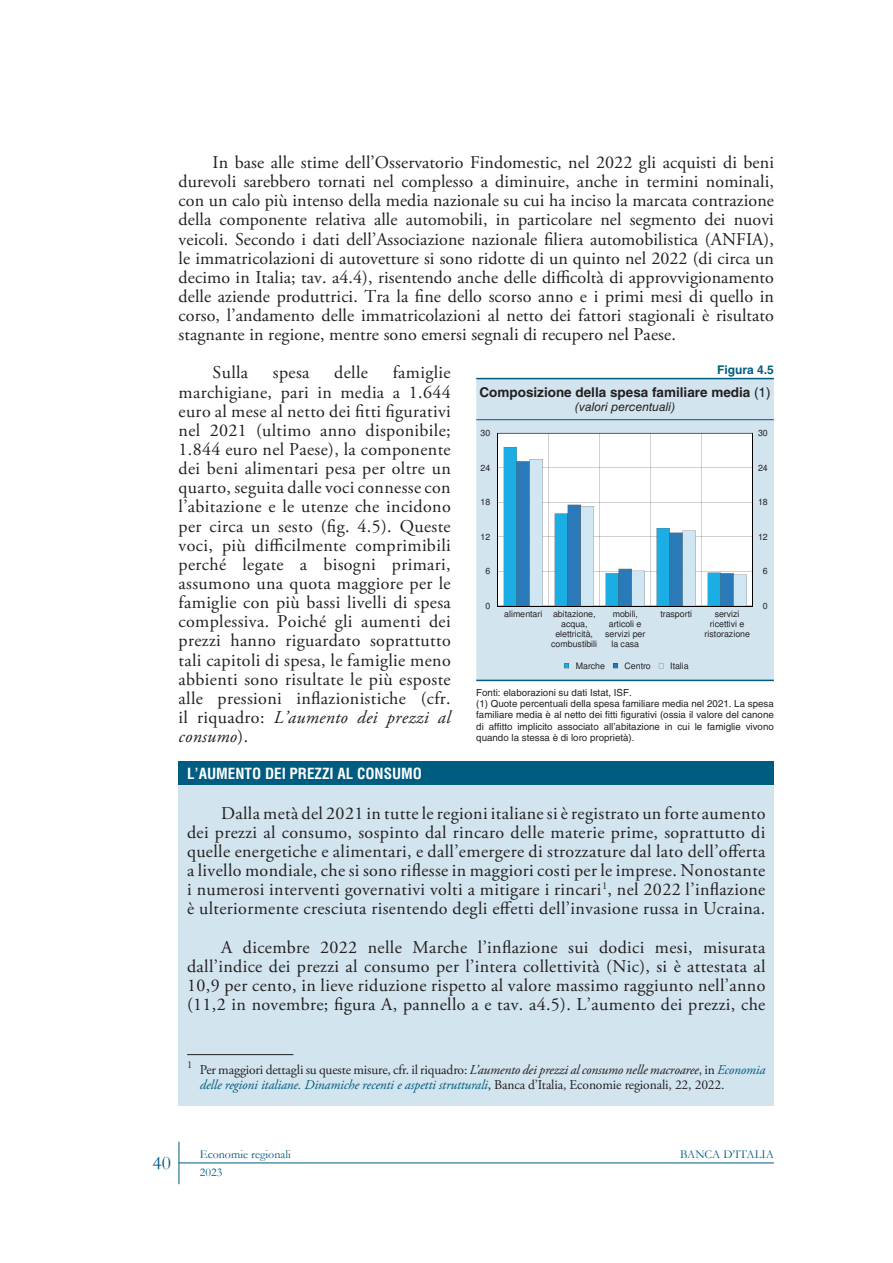
<style>
.page{position:relative;width:893px;height:1263px;background:#fff}
.page>*{position:absolute;margin:0;border:0;box-sizing:border-box;transform-origin:0 0}
.t1{font:19.5px "Garamond";color:#005c81}
.ER-TESTO_Paragrafo{font:18px/19.2px "Adobe Garamond Pro";letter-spacing:.02em;color:#231f20;text-align:justify}
.ER-BOX_Paragrafo{font:18px/19.2px "Adobe Garamond Pro";letter-spacing:.02em;color:#231f20;text-align:justify}
.ER-BOX_Titolo{font:700 condensed 15px "Helvetica LT Std";color:#fff}
.ER-BOX_Nota{font:13.5px/15px "Adobe Garamond Pro";letter-spacing:-.01em;color:#231f20}
.ER-FIGURA_Titolo{font:700 13.5px "Helvetica LT Std";color:#231f20}
.t2{font:12px "Garamond";color:#005c81}
.ER-FIGURA_Sottotitol{font:italic 12px "Helvetica LT Std";color:#231f20}
.ER-FIGURA_Numero{font:700 12px "Helvetica LT Std";color:#005c81}
.ER-FIGURA_Nota{font:9.75px/11.2px "Helvetica LT Std";color:#231f20;text-align:justify}
.t3{font:8.85px/10.1px "Helvetica";letter-spacing:-.005em;color:#231f20;text-align:center}
.s1{font-style:italic}
.s2{font-weight:400}
.s3{font-style:italic;color:#005c81}
</style>
<div class="page">
<hr style="left:179px;top:1162px;width:595px;height:1px;background:#005c81">
<hr style="left:179px;top:1142px;width:1px;height:42px;background:#005c81">
<div style="left:476px;top:379px;width:298px;height:301px;background:#d2e4ee"></div>
<hr style="left:476px;top:378px;width:298px;height:1px;background:#005c81">
<hr style="left:476px;top:419px;width:298px;height:1px;background:#005c81">
<hr style="left:476px;top:680px;width:298px;height:1px;background:#005c81">
<svg style="left:498px;top:433px;width:254px;height:173px"></svg>
<hr style="left:752px;top:433px;width:1px;height:173px;background:#000001">
<hr style="left:497px;top:433px;width:1px;height:173px;background:#000001">
<hr style="left:498px;top:606px;width:255px;height:1px;background:#000001">
<svg style="left:564px;top:663px;width:5px;height:5px"></svg>
<svg style="left:613px;top:663px;width:5px;height:5px"></svg>
<svg style="left:659px;top:663px;width:5px;height:5px"></svg>
<div style="left:179px;top:761px;width:595px;height:345px;background:#d2e4ee"></div>
<div style="left:179px;top:761px;width:595px;height:24px;background:#005c81"></div>
<hr style="left:187px;top:1054px;width:106px;height:1px;background:#231f20">
<p class="ER-TESTO_Paragrafo" style="left:179px;top:153px;width:597px;text-indent:34px">In base alle stime dell’Osservatorio Findomestic, nel 2022 gli acquisti di beni durevoli sarebbero tornati nel complesso a diminuire, anche in termini nominali, con un calo più intenso della media nazionale su cui ha inciso la marcata contrazione della componente relativa alle automobili, in particolare nel segmento dei nuovi veicoli. Secondo i dati dell’Associazione nazionale filiera automobilistica (ANFIA), le immatricolazioni di autovetture si sono ridotte di un quinto nel 2022 (di circa un decimo in Italia; tav. a4.4), risentendo anche delle difficoltà di approvvigionamento delle aziende produttrici. Tra la fine dello scorso anno e i primi mesi di quello in corso, l’andamento delle immatricolazioni al netto dei fattori stagionali è risultato stagnante in regione, mentre sono emersi segnali di recupero nel Paese.</p>
<p class="ER-TESTO_Paragrafo" style="left:213px;top:364px;width:37px">Sulla</p>
<p class="ER-TESTO_Paragrafo" style="left:273px;top:364px;width:38px">spesa</p>
<p class="ER-TESTO_Paragrafo" style="left:334px;top:364px;width:35px">delle</p>
<p class="ER-TESTO_Paragrafo" style="left:179px;top:364px;width:274px;text-indent:214px">famiglie marchigiane, pari in media a 1.644 euro al mese al netto dei fitti figurativi nel 2021 (ultimo anno disponibile; 1.844 euro nel Paese), la componente dei beni alimentari pesa per oltre un quarto, seguita dalle voci connesse con l’abitazione e le utenze che incidono per circa un sesto (fig. 4.5). Queste voci, più difficilmente comprimibili perché legate a bisogni primari, assumono una quota maggiore per le famiglie con più bassi livelli di spesa complessiva. Poiché gli aumenti dei prezzi hanno riguardato soprattutto tali capitoli di spesa, le famiglie meno abbienti sono risultate le più esposte alle pressioni inflazionistiche (cfr. il riquadro: <span class="s1">L’aumento dei prezzi al consumo</span>).</p>
<h3 class="ER-FIGURA_Numero" style="left:717px;top:363px;width:58px">Figura 4.5</h3>
<h3 class="ER-FIGURA_Titolo" style="left:479px;top:384px;width:293px">Composizione della spesa familiare media <span class="s2">(1)</span></h3>
<p class="ER-FIGURA_Sottotitol" style="left:575px;top:400px;width:102px">(valori percentuali)</p>
<p class="t3" style="left:758px;top:428px;width:11px">30</p>
<p class="t3" style="left:480px;top:428px;width:11px">30</p>
<p class="t3" style="left:758px;top:462px;width:11px">24</p>
<p class="t3" style="left:480px;top:462px;width:11px">24</p>
<p class="t3" style="left:758px;top:497px;width:11px">18</p>
<p class="t3" style="left:480px;top:497px;width:11px">18</p>
<p class="t3" style="left:758px;top:532px;width:11px">12</p>
<p class="t3" style="left:480px;top:532px;width:11px">12</p>
<p class="t3" style="left:763px;top:566px;width:6px">6</p>
<p class="t3" style="left:485px;top:566px;width:6px">6</p>
<p class="t3" style="left:763px;top:601px;width:6px">0</p>
<p class="t3" style="left:485px;top:601px;width:6px">0</p>
<p class="t3" style="left:504px;top:609px;width:93px">alimentari abitazione,</p>
<p class="t3" style="left:561px;top:619px;width:28px">acqua,</p>
<p class="t3" style="left:555px;top:629px;width:39px">elettricità,</p>
<p class="t3" style="left:551px;top:639px;width:47px">combustibili</p>
<p class="t3" style="left:605px;top:609px;width:42px">mobili, articoli e servizi per la casa</p>
<p class="t3" style="left:660px;top:609px;width:33px">trasporti</p>
<p class="t3" style="left:705px;top:609px;width:47px">servizi ricettivi e ristorazione</p>
<p class="t3" style="left:576px;top:661px;width:31px">Marche</p>
<p class="t3" style="left:624px;top:661px;width:28px">Centro</p>
<p class="t3" style="left:670px;top:661px;width:20px">Italia</p>
<p class="ER-FIGURA_Nota" style="left:476px;top:687px;width:157px">Fonti: elaborazioni su dati Istat, ISF.</p>
<p class="ER-FIGURA_Nota" style="left:476px;top:698px;width:299px">(1) Quote percentuali della spesa familiare media nel 2021. La spesa familiare media è al netto dei fitti figurativi (ossia il valore del canone di affitto implicito associato all’abitazione in cui le famiglie vivono quando la stessa è di loro proprietà).</p>
<h3 class="ER-BOX_Titolo" style="left:187px;top:764px;width:237px">L’AUMENTO DEI PREZZI AL CONSUMO</h3>
<p class="ER-BOX_Paragrafo" style="left:187px;top:804px;width:580px;text-indent:34px">Dalla metà del 2021 in tutte le regioni italiane si è registrato un forte aumento dei prezzi al consumo, sospinto dal rincaro delle materie prime, soprattutto di quelle energetiche e alimentari, e dall’emergere di strozzature dal lato dell’offerta a livello mondiale, che si sono riflesse in maggiori costi per le imprese. Nonostante i numerosi interventi governativi volti a mitigare i rincari<sup>1</sup>, nel 2022 l’inflazione è ulteriormente cresciuta risentendo degli effetti dell’invasione russa in Ucraina.</p>
<p class="ER-BOX_Paragrafo" style="left:187px;top:938px;width:580px;text-indent:34px">A dicembre 2022 nelle Marche l’inflazione sui dodici mesi, misurata dall’indice dei prezzi al consumo per l’intera collettività (Nic), si è attestata al 10,9 per cento, in lieve riduzione rispetto al valore massimo raggiunto nell’anno (11,2 in novembre; figura A, pannello a e tav. a4.5). L’aumento dei prezzi, che</p>
<p class="ER-BOX_Nota" style="left:200px;top:1062px;width:567px;text-indent:-13px"><sup>1</sup> Per maggiori dettagli su queste misure, cfr. il riquadro: <span class="s1">L’aumento dei prezzi al consumo nelle macroaree</span>, in <span class="s3">Economia delle regioni italiane. Dinamiche recenti e aspetti strutturali</span>, Banca d’Italia, Economie regionali, 22, 2022.</p>
<p class="t1" style="left:153px;top:1150px;width:20px">40</p>
<p class="t2" style="left:200px;top:1146px;width:92px">Economie regionali</p>
<p class="t2" style="left:680px;top:1146px;width:95px">BANCA D’ITALIA</p>
<p class="t2" style="left:200px;top:1164px;width:24px">2023</p>
</div>
